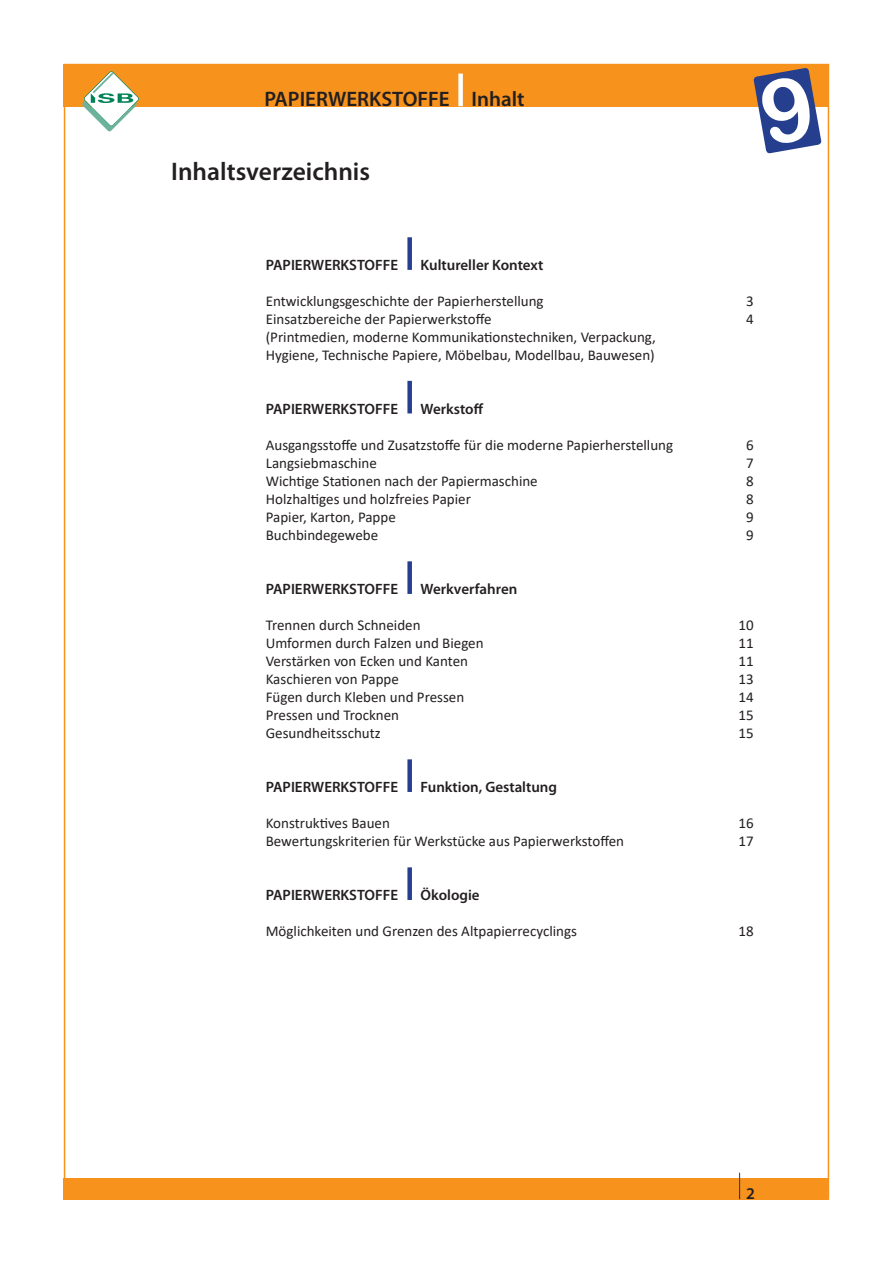
<style>
.page{position:relative;width:893px;height:1263px;background:#fff}
.page>*{position:absolute;margin:0;border:0;box-sizing:border-box;transform-origin:0 0}
.t1{font:600 25.5px "Myriad Pro";color:#231f20}
.t2{font:600 21px "Myriad Pro";color:#231f20}
.t3{font:600 16.5px "Myriad Pro";color:#231f20}
.t4{font:15px "Calibri";color:#231f20}
.t5{font:600 15px "Myriad Pro";color:#231f20}
</style>
<div class="page">
<div style="left:64px;top:1178px;width:765px;height:21px;background:#f7931d"></div>
<div style="left:64px;top:64px;width:765px;height:42px;background:#f7931d"></div>
<svg style="left:82px;top:71px;width:57px;height:60px"></svg>
<div style="left:458px;top:74px;width:5px;height:32px;background:#fff"></div>
<div style="left:407px;top:237px;width:5px;height:33px;background:#253f8e"></div>
<div style="left:407px;top:381px;width:5px;height:32px;background:#253f8e"></div>
<div style="left:407px;top:561px;width:5px;height:33px;background:#253f8e"></div>
<div style="left:407px;top:759px;width:5px;height:33px;background:#253f8e"></div>
<div style="left:407px;top:867px;width:5px;height:33px;background:#253f8e"></div>
<div style="left:738px;top:1171px;width:5px;height:24px;background:#fff;opacity:.75"></div>
<div style="left:738px;top:1176px;width:5px;height:25px;background:#231f20;opacity:.75"></div>
<svg style="left:753px;top:68px;width:69px;height:86px"></svg>
<p class="t2" style="left:264px;top:86px;width:262px">PAPIERWERKSTOFFE Inhalt</p>
<p class="t1" style="left:171px;top:155px;width:200px">Inhaltsverzeichnis</p>
<p class="t5" style="left:266px;top:255px;width:134px">PAPIERWERKSTOFFE</p>
<p class="t5" style="left:421px;top:255px;width:124px">Kultureller Kontext</p>
<p class="t4" style="left:266px;top:290px;width:279px">Entwicklungsgeschichte der Papierherstellung</p>
<p class="t4" style="left:266px;top:308px;width:227px">Einsatzbereiche der Papierwerkstoffe</p>
<p class="t4" style="left:266px;top:326px;width:392px">(Printmedien, moderne Kommunikationstechniken, Verpackung,</p>
<p class="t4" style="left:266px;top:344px;width:391px">Hygiene, Technische Papiere, Möbelbau, Modellbau, Bauwesen)</p>
<p class="t5" style="left:266px;top:399px;width:134px">PAPIERWERKSTOFFE</p>
<p class="t5" style="left:421px;top:399px;width:64px">Werkstoff</p>
<p class="t4" style="left:266px;top:434px;width:409px">Ausgangsstoffe und Zusatzstoffe für die moderne Papierherstellung</p>
<p class="t4" style="left:266px;top:452px;width:113px">Langsiebmaschine</p>
<p class="t4" style="left:266px;top:470px;width:273px">Wichtige Stationen nach der Papiermaschine</p>
<p class="t4" style="left:266px;top:488px;width:207px">Holzhaltiges und holzfreies Papier</p>
<p class="t4" style="left:266px;top:506px;width:132px">Papier, Karton, Pappe</p>
<p class="t4" style="left:266px;top:524px;width:114px">Buchbindegewebe</p>
<p class="t5" style="left:266px;top:579px;width:134px">PAPIERWERKSTOFFE</p>
<p class="t5" style="left:421px;top:579px;width:98px">Werkverfahren</p>
<p class="t4" style="left:266px;top:614px;width:156px">Trennen durch Schneiden</p>
<p class="t4" style="left:266px;top:632px;width:219px">Umformen durch Falzen und Biegen</p>
<p class="t4" style="left:266px;top:650px;width:204px">Verstärken von Ecken und Kanten</p>
<p class="t4" style="left:266px;top:668px;width:135px">Kaschieren von Pappe</p>
<p class="t4" style="left:266px;top:686px;width:200px">Fügen durch Kleben und Pressen</p>
<p class="t4" style="left:266px;top:704px;width:135px">Pressen und Trocknen</p>
<p class="t4" style="left:266px;top:722px;width:117px">Gesundheitsschutz</p>
<p class="t5" style="left:266px;top:777px;width:134px">PAPIERWERKSTOFFE</p>
<p class="t5" style="left:421px;top:777px;width:138px">Funktion, Gestaltung</p>
<p class="t4" style="left:266px;top:812px;width:126px">Konstruktives Bauen</p>
<p class="t4" style="left:266px;top:830px;width:360px">Bewertungskriterien für Werkstücke aus Papierwerkstoffen</p>
<p class="t5" style="left:266px;top:885px;width:134px">PAPIERWERKSTOFFE</p>
<p class="t5" style="left:421px;top:885px;width:60px">Ökologie</p>
<p class="t4" style="left:266px;top:920px;width:313px">Möglichkeiten und Grenzen des Altpapierrecyclings</p>
<p class="t4" style="left:746px;top:291px;width:9px">3</p>
<p class="t4" style="left:746px;top:309px;width:9px">4</p>
<p class="t4" style="left:746px;top:435px;width:9px">6</p>
<p class="t4" style="left:746px;top:453px;width:9px">7</p>
<p class="t4" style="left:746px;top:471px;width:9px">8</p>
<p class="t4" style="left:746px;top:489px;width:9px">8</p>
<p class="t4" style="left:746px;top:507px;width:9px">9</p>
<p class="t4" style="left:746px;top:525px;width:9px">9</p>
<p class="t4" style="left:738px;top:615px;width:17px">10</p>
<p class="t4" style="left:738px;top:633px;width:17px">11</p>
<p class="t4" style="left:738px;top:651px;width:17px">11</p>
<p class="t4" style="left:738px;top:669px;width:17px">13</p>
<p class="t4" style="left:738px;top:687px;width:17px">14</p>
<p class="t4" style="left:738px;top:705px;width:17px">15</p>
<p class="t4" style="left:738px;top:723px;width:17px">15</p>
<p class="t4" style="left:738px;top:813px;width:17px">16</p>
<p class="t4" style="left:738px;top:831px;width:17px">17</p>
<p class="t4" style="left:738px;top:921px;width:17px">18</p>
<p class="t3" style="left:746px;top:1183px;width:10px">2</p>
</div>
